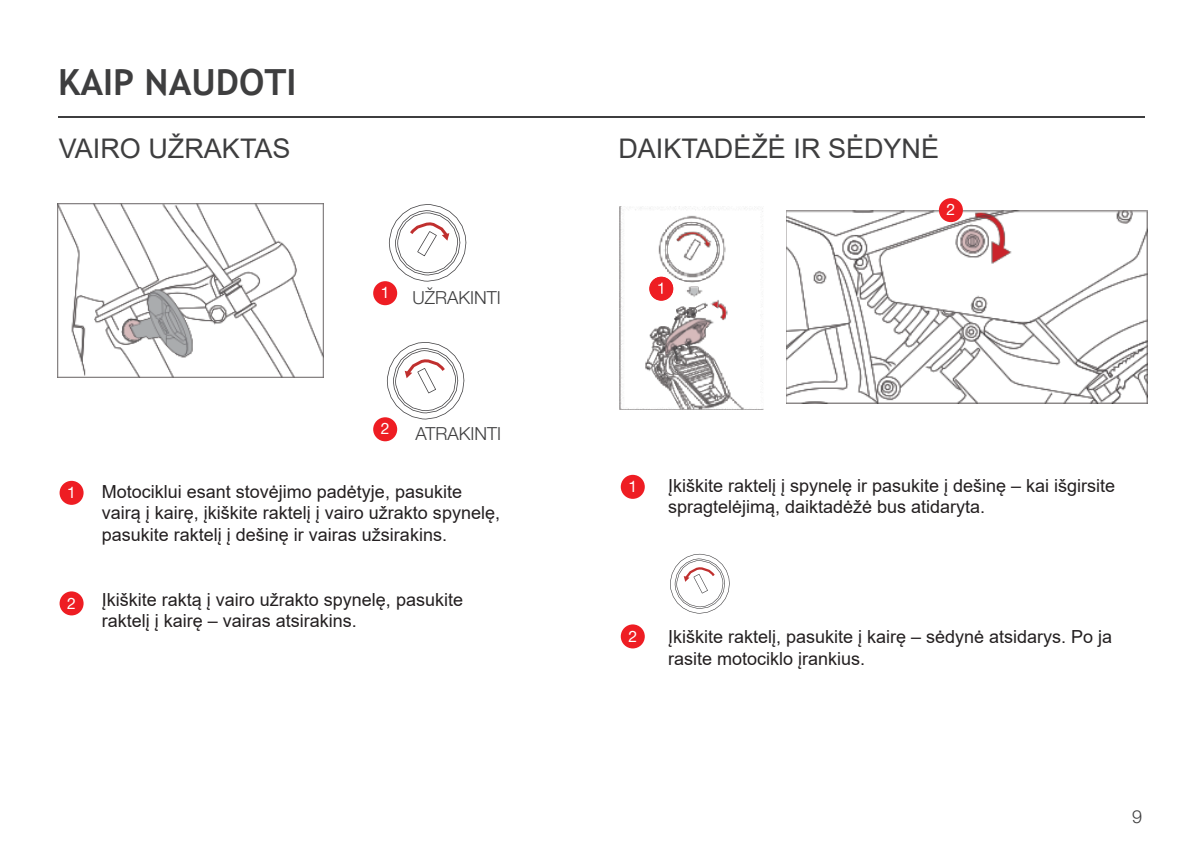
<style>
.page{position:relative;width:1191px;height:851px;background:#fff}
.page>*{position:absolute;margin:0;border:0;box-sizing:border-box;transform-origin:0 0}
.t1{font:700 36px "Trebuchet MS";color:#3e3e3f}
.t2{font:27px "Arial";color:#3e3e3f}
.t3{font:18px/21.6px "Arial";color:#231f20}
.t4{font:300 18px "Helvetica Neue LT Pro";color:#3e3e3f}
.t5{font:15.9px "Helvetica Neue LT Pro";color:#fff}
</style>
<div class="page">
<hr style="left:58px;top:116px;width:1086px;height:1px;background:#3e3e3f">
<div style="left:373px;top:417px;width:24px;height:24px;background:#ee1d23;border-radius:50%"></div>
<div style="left:60px;top:591px;width:24px;height:24px;background:#ee1d23;border-radius:50%"></div>
<div style="left:60px;top:481px;width:24px;height:24px;background:#ee1d23;border-radius:50%"></div>
<div style="left:621px;top:624px;width:24px;height:24px;background:#ee1d23;border-radius:50%"></div>
<div style="left:621px;top:475px;width:24px;height:24px;background:#ee1d23;border-radius:50%"></div>
<div style="left:373px;top:281px;width:24px;height:24px;background:#ee1d23;border-radius:50%"></div>
<img style="left:58px;top:204px;width:266px;height:173px">
<svg style="left:389px;top:204px;width:77px;height:77px"></svg>
<svg style="left:387px;top:342px;width:77px;height:77px"></svg>
<img style="left:619px;top:206px;width:144px;height:204px">
<img style="left:649px;top:277px;width:24px;height:24px">
<svg style="left:658px;top:282px;width:4px;height:12px"></svg>
<img style="left:786px;top:210px;width:361px;height:193px">
<svg style="left:670px;top:554px;width:59px;height:59px"></svg>
<div style="left:939px;top:198px;width:24px;height:24px;background:#ee1d23;border-radius:50%"></div>
<h1 class="t1" style="left:58px;top:59px;width:240px">KAIP NAUDOTI</h1>
<h2 class="t2" style="left:59px;top:130px;width:233px">VAIRO UŽRAKTAS</h2>
<h2 class="t2" style="left:618px;top:130px;width:322px">DAIKTADĖŽĖ IR SĖDYNĖ</h2>
<p class="t5" style="left:946px;top:200px;width:10px">2</p>
<p class="t5" style="left:381px;top:283px;width:10px">1</p>
<p class="t4" style="left:412px;top:287px;width:90px">UŽRAKINTI</p>
<p class="t5" style="left:381px;top:419px;width:10px">2</p>
<p class="t4" style="left:415px;top:422px;width:87px">ATRAKINTI</p>
<p class="t5" style="left:67px;top:482px;width:10px">1</p>
<p class="t5" style="left:67px;top:593px;width:10px">2</p>
<p class="t3" style="left:102px;top:480px;width:400px">Motociklui esant stovėjimo padėtyje, pasukite vairą į kairę, įkiškite raktelį į vairo užrakto spynelę, pasukite raktelį į dešinę ir vairas užsirakins.</p>
<p class="t3" style="left:102px;top:588px;width:363px">Įkiškite raktą į vairo užrakto spynelę, pasukite raktelį į kairę – vairas atsirakins.</p>
<p class="t5" style="left:628px;top:476px;width:10px">1</p>
<p class="t3" style="left:668px;top:474px;width:449px">Įkiškite raktelį į spynelę ir pasukite į dešinę – kai išgirsite spragtelėjimą, daiktadėžė bus atidaryta.</p>
<p class="t5" style="left:628px;top:626px;width:10px">2</p>
<p class="t3" style="left:668px;top:625px;width:446px">Įkiškite raktelį, pasukite į kairę – sėdynė atsidarys. Po ja rasite motociklo įrankius.</p>
<p class="t4" style="left:1132px;top:805px;width:12px">9</p>
</div>
